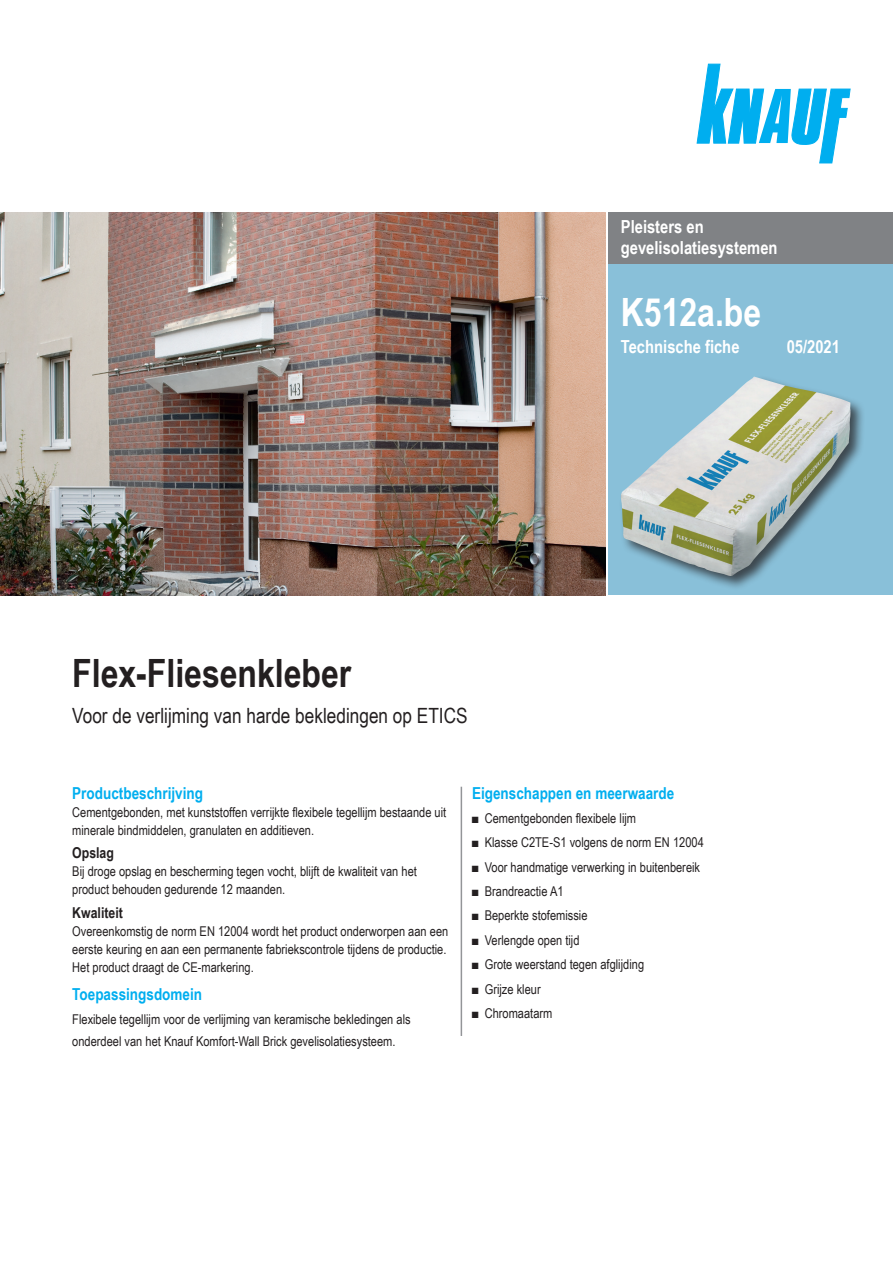
<style>
.page{position:relative;width:893px;height:1263px;background:#fff}
.page>*{position:absolute;margin:0;border:0;box-sizing:border-box;transform-origin:0 0}
.t1{font:700 39px "Arial Narrow";color:#231f20}
.t2{font:700 39px "Arial Narrow";color:#fff}
.t3{font:21px "Arial Narrow";color:#231f20}
.t4{font:700 18px/21.6px "Arial Narrow";color:#fff}
.t5{font:700 16.5px "Arial Narrow";color:#00aeef}
.t6{font:700 15px "Arial Narrow";color:#231f20}
.t7{font:13.5px/18px "Arial Narrow";color:#231f20}
</style>
<div class="page">
<div style="left:608px;top:213px;width:285px;height:382px;background:#89c0d9"></div>
<div style="left:608px;top:213px;width:285px;height:51px;background:#808285"></div>
<div style="left:618px;top:374px;width:248px;height:217px;background:#231f20;opacity:.75"></div>
<img style="left:621px;top:376px;width:229px;height:201px">
<img style="left:0;top:213px;width:606px;height:382px">
<svg style="left:697px;top:64px;width:153px;height:99px"></svg>
<hr style="left:461px;top:787px;width:1px;height:249px;background:#939598">
<h3 class="t4" style="left:621px;top:215px;width:158px">Pleisters en gevelisolatiesystemen</h3>
<h1 class="t2" style="left:621px;top:282px;width:142px">K512a.be</h1>
<h3 class="t4" style="left:621px;top:335px;width:120px">Technische fiche</h3>
<h3 class="t4" style="left:787px;top:335px;width:55px">05/2021</h3>
<h1 class="t1" style="left:72px;top:644px;width:281px">Flex-Fliesenkleber</h1>
<h2 class="t3" style="left:72px;top:700px;width:397px">Voor de verlijming van harde bekledingen op ETICS</h2>
<p class="t5" style="left:72px;top:780px;width:132px">Productbeschrijving</p>
<p class="t7" style="left:72px;top:802px;width:375px">Cementgebonden, met kunststoffen verrijkte flexibele tegellijm bestaande uit minerale bindmiddelen, granulaten en additieven.</p>
<p class="t6" style="left:72px;top:841px;width:43px">Opslag</p>
<p class="t7" style="left:72px;top:862px;width:346px">Bij droge opslag en bescherming tegen vocht, blijft de kwaliteit van het product behouden gedurende 12 maanden.</p>
<p class="t6" style="left:72px;top:901px;width:52px">Kwaliteit</p>
<p class="t7" style="left:72px;top:921px;width:377px">Overeenkomstig de norm EN 12004 wordt het product onderworpen aan een eerste keuring en aan een permanente fabriekscontrole tijdens de productie.<br>Het product draagt de CE-markering.</p>
<p class="t5" style="left:72px;top:982px;width:131px">Toepassingsdomein</p>
<p class="t7" style="left:72px;top:1008px;width:340px;line-height:22px">Flexibele tegellijm voor de verlijming van keramische bekledingen als onderdeel van het Knauf Komfort-Wall Brick gevelisolatiesysteem.</p>
<p class="t5" style="left:472px;top:780px;width:204px">Eigenschappen en meerwaarde</p>
<p class="t7" style="left:472px;top:809px;width:166px">■ Cementgebonden flexibele lijm</p>
<p class="t7" style="left:472px;top:833px;width:233px">■ Klasse C2TE-S1 volgens de norm EN 12004</p>
<p class="t7" style="left:472px;top:857px;width:230px">■ Voor handmatige verwerking in buitenbereik</p>
<p class="t7" style="left:472px;top:882px;width:93px">■ Brandreactie A1</p>
<p class="t7" style="left:472px;top:906px;width:117px">■ Beperkte stofemissie</p>
<p class="t7" style="left:472px;top:930px;width:109px">■ Verlengde open tijd</p>
<p class="t7" style="left:472px;top:955px;width:174px">■ Grote weerstand tegen afglijding</p>
<p class="t7" style="left:472px;top:979px;width:70px">■ Grijze kleur</p>
<p class="t7" style="left:472px;top:1004px;width:82px">■ Chromaatarm</p>
</div>
